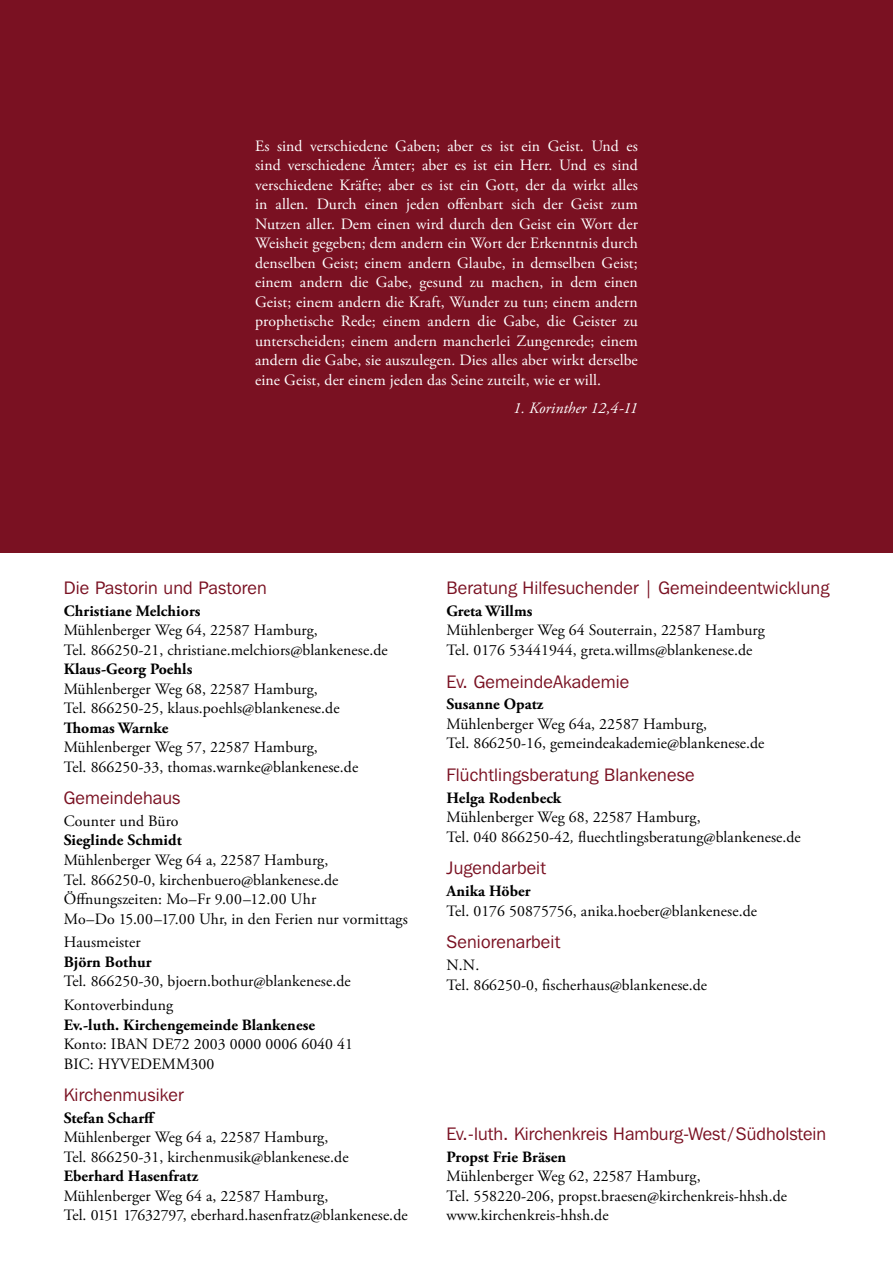
<style>
.page{position:relative;width:893px;height:1263px;background:#fff}
.page>*{position:absolute;margin:0;border:0;box-sizing:border-box;transform-origin:0 0}
.zwischenheadline{font:18px "Franklin Gothic IT Cby BT";letter-spacing:.01em;color:#7a1122}
.text{font:15.75px/19.5px "Adobe Garamond Pro";letter-spacing:.005em;color:#000}
.text-2{font:15.75px/19.5px "Adobe Garamond Pro";letter-spacing:.005em;color:#fff;text-align:justify}
.text-3{font:italic 15.75px "Adobe Garamond Pro";letter-spacing:.005em;color:#fff}
.s1{font-weight:700}
.s2{font-style:italic}
</style>
<div class="page">
<div style="left:0;top:0;width:893px;height:553px;background:#7a1122"></div>
<p class="text-2" style="left:255px;top:137px;width:384px">Es sind verschiedene Gaben; aber es ist ein Geist. Und es sind verschiedene Ämter; aber es ist ein Herr. Und es sind verschiedene Kräfte; aber es ist ein Gott, der da wirkt alles in allen. Durch einen jeden offenbart sich der Geist zum Nutzen aller. Dem einen wird durch den Geist ein Wort der Weisheit gegeben; dem andern ein Wort der Erkenntnis durch denselben Geist; einem andern Glaube, in demselben Geist; einem andern die Gabe, gesund zu machen, in dem einen Geist; einem andern die Kraft, Wunder zu tun; einem andern prophetische Rede; einem andern die Gabe, die Geister zu unterscheiden; einem andern mancherlei Zungenrede; einem andern die Gabe, sie auszulegen. Dies alles aber wirkt derselbe eine Geist, der einem jeden das Seine zuteilt, wie er will.</p>
<p class="text-3" style="left:513px;top:398px;width:126px">1. Korinther 12,4-11</p>
<p class="zwischenheadline" style="left:64px;top:577px;width:204px">Die Pastorin und Pastoren</p>
<p class="text" style="left:64px;top:601px;width:325px"><span class="s1">Christiane Melchiors<br></span>Mühlenberger Weg 64, 22587 Hamburg,<br>Tel. 866250-21, christiane.melchiors@blankenese.de <span class="s1">Klaus-Georg Poehls<br></span>Mühlenberger Weg 68, 22587 Hamburg,<br>Tel. 866250-25, klaus.poehls@blankenese.de <span class="s1">Thomas Warnke<br></span>Mühlenberger Weg 57, 22587 Hamburg,<br>Tel. 866250-33, thomas.warnke@blankenese.de</p>
<p class="zwischenheadline" style="left:64px;top:787px;width:118px">Gemeindehaus</p>
<p class="text" style="left:64px;top:812px;width:346px">Counter und Büro<br><span class="s1">Sieglinde Schmidt<br></span>Mühlenberger Weg 64 a, 22587 Hamburg,<br>Tel. 866250-0, kirchenbuero@blankenese.de Öffnungszeiten: Mo–Fr 9.00–12.00 Uhr<br>Mo–Do 15.00–17.00 Uhr, in den Ferien nur vormittags</p>
<p class="text" style="left:64px;top:933px;width:288px">Hausmeister<br><span class="s1">Björn Bothur<br></span>Tel. 866250-30, bjoern.bothur@blankenese.de</p>
<p class="text" style="left:64px;top:996px;width:291px">Kontoverbindung<br><span class="s1">Ev.-luth. Kirchengemeinde Blankenese<br></span>Konto: IBAN DE72 2003 0000 0006 6040 41<br>BIC: HYVEDEMM300</p>
<p class="zwischenheadline" style="left:64px;top:1084px;width:121px">Kirchenmusiker</p>
<p class="text" style="left:64px;top:1109px;width:345px"><span class="s1">Stefan Scharff<br></span>Mühlenberger Weg 64 a, 22587 Hamburg,<br>Tel. 866250-31, kirchenmusik@blankenese.de <span class="s1">Eberhard Hasenfratz<br></span>Mühlenberger Weg 64 a, 22587 Hamburg,<br>Tel. 0151 17632797, eberhard.hasenfratz@blankenese.de</p>
<p class="zwischenheadline" style="left:446px;top:577px;width:384px">Beratung Hilfesuchender | Gemeindeentwicklung</p>
<p class="text" style="left:446px;top:601px;width:320px"><span class="s1">Greta Willms<br></span>Mühlenberger Weg 64 Souterrain, 22587 Hamburg<br>Tel. 0176 53441944, greta.willms@blankenese.de</p>
<p class="zwischenheadline" style="left:446px;top:670px;width:184px">Ev. GemeindeAkademie</p>
<p class="text" style="left:446px;top:695px;width:319px"><span class="s1">Susanne Opatz<br></span>Mühlenberger Weg 64a, 22587 Hamburg,<br>Tel. 866250-16, gemeindeakademie@blankenese.de</p>
<p class="zwischenheadline" style="left:446px;top:764px;width:249px">Flüchtlingsberatung Blankenese</p>
<p class="text" style="left:446px;top:788px;width:356px"><span class="s1">Helga Rodenbeck<br></span>Mühlenberger Weg 68, 22587 Hamburg,<br>Tel. 040 866250-42<span class="s2">,</span> fluechtlingsberatung@blankenese.de</p>
<p class="zwischenheadline" style="left:446px;top:857px;width:101px">Jugendarbeit</p>
<p class="text" style="left:446px;top:882px;width:312px"><span class="s1">Anika Höber<br></span>Tel. 0176 50875756, anika.hoeber@blankenese.de</p>
<p class="zwischenheadline" style="left:446px;top:931px;width:115px">Seniorenarbeit</p>
<p class="text" style="left:446px;top:956px;width:262px">N.N.<br>Tel. 866250-0, fischerhaus@blankenese.de</p>
<p class="zwischenheadline" style="left:446px;top:1122px;width:381px">Ev.-luth. Kirchenkreis Hamburg-West/Südholstein</p>
<p class="text" style="left:446px;top:1147px;width:342px"><span class="s1">Propst Frie Bräsen<br></span>Mühlenberger Weg 62, 22587 Hamburg,<br>Tel. 558220-206, propst.braesen@kirchenkreis-hhsh.de www.kirchenkreis-hhsh.de</p>
</div>
